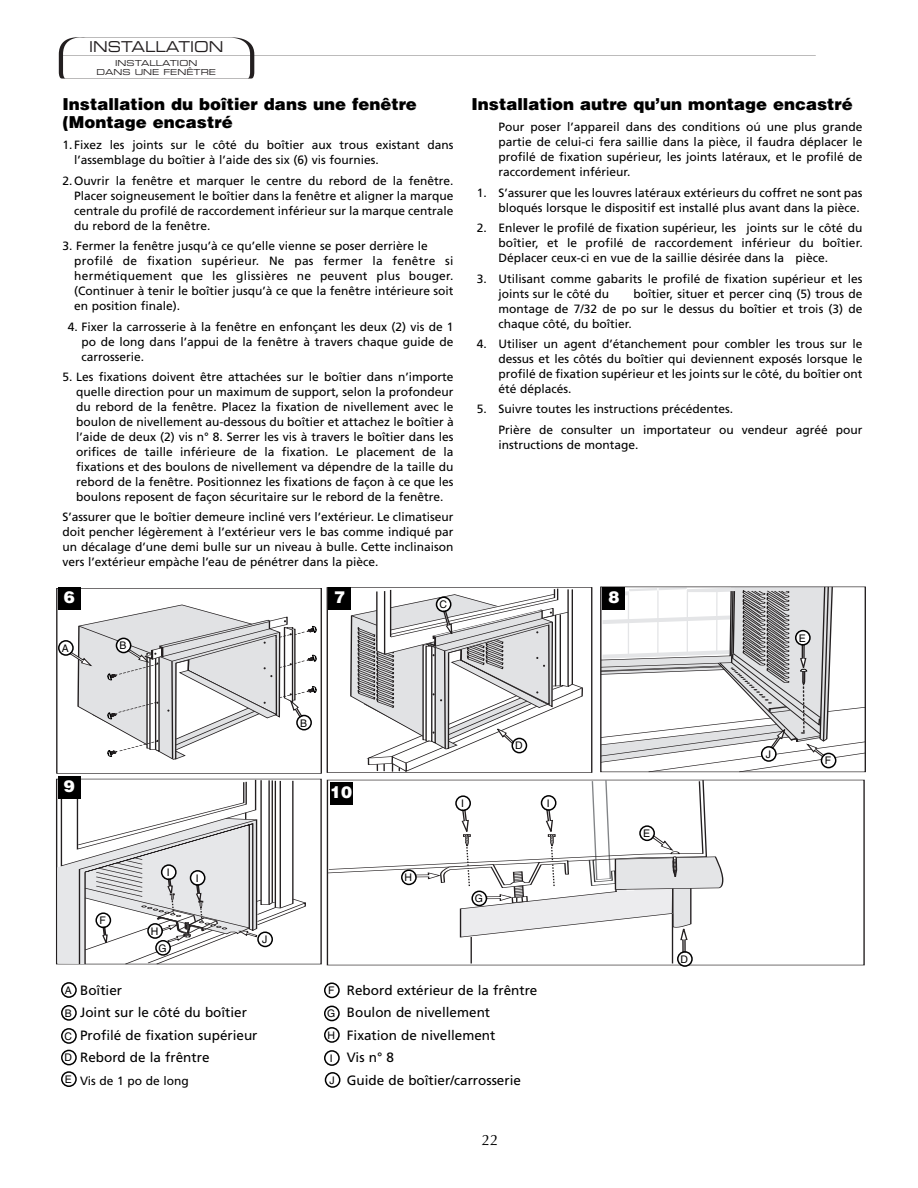
<style>
.page{position:relative;width:918px;height:1188px;background:#fff}
.page>*{position:absolute;margin:0;border:0;box-sizing:border-box;transform-origin:0 0}
.t1{font:900 16.5px/18px "Helvetica";color:#000}
.t2{font:900 16.5px "Helvetica";color:#fff}
.t3{font:15px "Eurostile Extended Two";color:#231f20;scale:.9 1}
.t4{font:15px "Eurostile Extended Two";letter-spacing:.025em;color:#231f20}
.t5{font:15px "Optima";color:#000}
.t6{font:13.5px/22.5px "Frutiger";color:#000}
.t7{font:12px/15px "Frutiger";color:#000;text-align:justify}
.t8{font:10.5px/21.6px "Helvetica";color:#000}
.t9{font:9px "Eurostile Extended Two";letter-spacing:.025em;color:#231f20}
.t10{font:8.25px/9.8px "Eurostile Extended Two";color:#231f20;text-align:center}
</style>
<div class="page">
<hr style="left:60px;top:55px;width:756px;height:1px;background:#231f20">
<svg style="left:58px;top:37px;width:198px;height:42px"></svg>
<div style="left:327px;top:587px;width:265px;height:186px;border:1px solid #231f20"></div>
<svg style="left:61px;top:982px;width:16px;height:16px"></svg>
<svg style="left:61px;top:1005px;width:16px;height:16px"></svg>
<svg style="left:61px;top:1028px;width:16px;height:16px"></svg>
<svg style="left:61px;top:1050px;width:16px;height:15px"></svg>
<svg style="left:58px;top:605px;width:259px;height:155px"></svg>
<svg style="left:350px;top:588px;width:233px;height:184px"></svg>
<svg style="left:61px;top:1071px;width:16px;height:16px"></svg>
<svg style="left:324px;top:982px;width:16px;height:16px"></svg>
<svg style="left:324px;top:1006px;width:16px;height:15px"></svg>
<svg style="left:324px;top:1027px;width:16px;height:16px"></svg>
<svg style="left:324px;top:1050px;width:16px;height:16px"></svg>
<svg style="left:327px;top:780px;width:396px;height:187px"></svg>
<svg style="left:325px;top:1072px;width:15px;height:16px"></svg>
<svg style="left:600px;top:587px;width:266px;height:185px"></svg>
<svg style="left:57px;top:779px;width:249px;height:185px"></svg>
<div style="left:58px;top:587px;width:23px;height:23px;background:#000"></div>
<div style="left:328px;top:587px;width:23px;height:23px;background:#000"></div>
<div style="left:603px;top:587px;width:22px;height:23px;background:#000"></div>
<div style="left:58px;top:776px;width:23px;height:23px;background:#000"></div>
<div style="left:330px;top:782px;width:22px;height:22px;background:#000"></div>
<p class="t3" style="left:93px;top:41px;width:146px">NSTALLATION</p>
<p class="t10" style="left:97px;top:58px;width:121px">INSTALLATION<br>DANS UNE FENÊTRE</p>
<p class="t3" style="left:94px;top:98px;width:146px">NSTALLATION</p>
<h1 class="t1" style="left:63px;top:97px;width:356px">Installation du boîtier dans une fenêtre (Montage encastré</h1>
<p class="t7" style="left:74px;top:139px;width:381px;text-indent:-12px">1. Fixez les joints sur le côté du boîtier aux trous existant dans l’assemblage du boîtier à l’aide des six (6) vis fournies.</p>
<p class="t7" style="left:74px;top:174px;width:381px;text-indent:-12px">2. Ouvrir la fenêtre et marquer le centre du rebord de la fenêtre.<br>Placer soigneusement le boîtier dans la fenêtre et aligner la marque centrale du profilé de raccordement inférieur sur la marque centrale du rebord de la fenêtre.</p>
<p class="t7" style="left:74px;top:240px;width:381px;text-align:left;text-indent:-12px">3. Fermer la fenêtre jusqu’à ce qu’elle vienne se poser derrière le profilé de fixation supérieur. Ne pas fermer la fenêtre si hermétiquement que les glissières ne peuvent plus bouger. (Continuer à tenir le boîtier jusqu’à ce que la fenêtre intérieure soit en position finale).</p>
<p class="t7" style="left:81px;top:320px;width:374px;text-indent:-14px">4. Fixer la carrosserie à la fenêtre en enfonçant les deux (2) vis de 1 po de long dans l’appui de la fenêtre à travers chaque guide de carrosserie.</p>
<p class="t7" style="left:76px;top:370px;width:379px;text-indent:-14px">5. Les fixations doivent être attachées sur le boîtier dans n’importe quelle direction pour un maximum de support, selon la profondeur du rebord de la fenêtre. Placez la fixation de nivellement avec le boulon de nivellement au-dessous du boîtier et attachez le boîtier à l’aide de deux (2) vis n° 8. Serrer les vis à travers le boîtier dans les orifices de taille inférieure de la fixation. Le placement de la fixations et des boulons de nivellement va dépendre de la taille du rebord de la fenêtre. Positionnez les fixations de façon à ce que les boulons reposent de façon sécuritaire sur le rebord de la fenêtre.</p>
<p class="t7" style="left:63px;top:511px;width:393px">S’assurer que le boîtier demeure incliné vers l’extérieur. Le climatiseur doit pencher légèrement à l’extérieur vers le bas comme indiqué par un décalage d’une demi bulle sur un niveau à bulle. Cette inclinaison vers l’extérieur empàche l’eau de pénétrer dans la pièce.</p>
<p class="t10" style="left:99px;top:115px;width:121px">À TRAVERS UN MUR</p>
<p class="t3" style="left:99px;top:161px;width:129px">UTILISATION</p>
<p class="t10" style="left:74px;top:178px;width:175px">OMMANDES ÉLECTRONIQUES</p>
<p class="t3" style="left:100px;top:248px;width:129px">UTILISATION</p>
<p class="t4" style="left:74px;top:321px;width:163px">MAINTENANCE</p>
<p class="t9" style="left:91px;top:339px;width:114px">AIRFLOW / FILTER</p>
<p class="t3" style="left:96px;top:388px;width:136px">DÉPANNAGE</p>
<p class="t10" style="left:93px;top:404px;width:133px">GUIDE DE DIAGNOSTIC</p>
<h1 class="t1" style="left:472px;top:97px;width:383px">Installation autre qu’un montage encastré</h1>
<p class="t7" style="left:499px;top:121px;width:366px">Pour poser l’appareil dans des conditions oú une plus grande partie de celui-ci fera saillie dans la pièce, il faudra déplacer le profilé de fixation supérieur, les joints latéraux, et le profilé de raccordement inférieur.</p>
<p class="t7" style="left:477px;top:186px;width:387px;text-align:right">1. S’assurer que les louvres latéraux extérieurs du coffret ne sont pas bloqués lorsque le dispositif est installé plus avant dans la pièce.</p>
<p class="t7" style="left:499px;top:222px;width:366px;text-indent:-22px">2. Enlever le profilé de fixation supérieur, les joints sur le côté du boîtier, et le profilé de raccordement inférieur du boîtier.<br>Déplacer ceux-ci en vue de la saillie désirée dans la pièce.</p>
<p class="t7" style="left:499px;top:272px;width:366px;text-indent:-22px">3. Utilisant comme gabarits le profilé de fixation supérieur et les joints sur le côté du</p>
<p class="t7" style="left:499px;top:287px;width:366px;text-indent:135px">boîtier, situer et percer cinq (5) trous de montage de 7/32 de po sur le dessus du boîtier et trois (3) de chaque côté, du boîtier.</p>
<p class="t7" style="left:499px;top:337px;width:366px;text-indent:-22px">4. Utiliser un agent d’étanchement pour combler les trous sur le dessus et les côtés du boîtier qui deviennent exposés lorsque le profilé de fixation supérieur et les joints sur le côté, du boîtier ont été déplacés.</p>
<p class="t7" style="left:499px;top:400px;width:366px;line-height:20.4px;text-indent:-22px">5. Suivre toutes les instructions précédentes.<br>Prière de consulter un importateur ou vendeur agréé pour</p>
<p class="t7" style="left:499px;top:438px;width:142px">instructions de montage.</p>
<h1 class="t2" style="left:58px;top:591px;width:24px">1 16</h1>
<h1 class="t2" style="left:329px;top:591px;width:24px">1 17</h1>
<h1 class="t2" style="left:603px;top:591px;width:24px">1 18</h1>
<p class="t8" style="left:439px;top:595px;width:9px">C</p>
<p class="t8" style="left:62px;top:638px;width:9px">A</p>
<p class="t8" style="left:120px;top:636px;width:9px">B</p>
<p class="t8" style="left:300px;top:713px;width:9px">B</p>
<h1 class="t2" style="left:58px;top:780px;width:24px">1 19</h1>
<h1 class="t2" style="left:330px;top:786px;width:24px">110</h1>
<p class="t8" style="left:100px;top:911px;width:8px">F</p>
<p class="t8" style="left:167px;top:863px;width:4px">I</p>
<p class="t8" style="left:151px;top:921px;width:9px">H</p>
<p class="t8" style="left:159px;top:938px;width:10px">G</p>
<p class="t8" style="left:196px;top:868px;width:4px">I</p>
<p class="t8" style="left:262px;top:930px;width:7px">J</p>
<p class="t8" style="left:405px;top:868px;width:9px">H</p>
<p class="t8" style="left:515px;top:736px;width:9px">D</p>
<p class="t8" style="left:461px;top:794px;width:4px">I</p>
<p class="t8" style="left:547px;top:793px;width:4px">I</p>
<p class="t8" style="left:475px;top:889px;width:10px">G</p>
<p class="t8" style="left:65px;top:980px;width:9px">A</p>
<p class="t8" style="left:65px;top:1003px;width:9px">B</p>
<p class="t8" style="left:65px;top:1026px;width:9px">C<br>D</p>
<p class="t8" style="left:65px;top:1070px;width:9px">E</p>
<p class="t6" style="left:80px;top:980px;width:179px">Boîtier<br>Joint sur le côté du boîtier<br>Profilé de fixation supérieur<br>Rebord de la frêntre</p>
<p class="t7" style="left:80px;top:1074px;width:110px">Vis de 1 po de long</p>
<p class="t8" style="left:328px;top:981px;width:8px">F</p>
<p class="t8" style="left:327px;top:1004px;width:10px">G</p>
<p class="t8" style="left:328px;top:1025px;width:9px">H</p>
<p class="t8" style="left:330px;top:1048px;width:4px">I</p>
<p class="t8" style="left:330px;top:1070px;width:7px">J</p>
<p class="t6" style="left:347px;top:980px;width:192px">Rebord extérieur de la frêntre<br>Boulon de nivellement<br>Fixation de nivellement<br>Vis n° 8<br>Guide de boîtier/carrosserie</p>
<p class="t5" style="left:482px;top:1134px;width:18px">22</p>
<p class="t8" style="left:643px;top:824px;width:9px">E</p>
<p class="t8" style="left:681px;top:949px;width:9px">D</p>
<p class="t8" style="left:799px;top:628px;width:9px">E</p>
<p class="t8" style="left:766px;top:744px;width:7px">J</p>
<p class="t8" style="left:825px;top:751px;width:8px">F</p>
</div>
